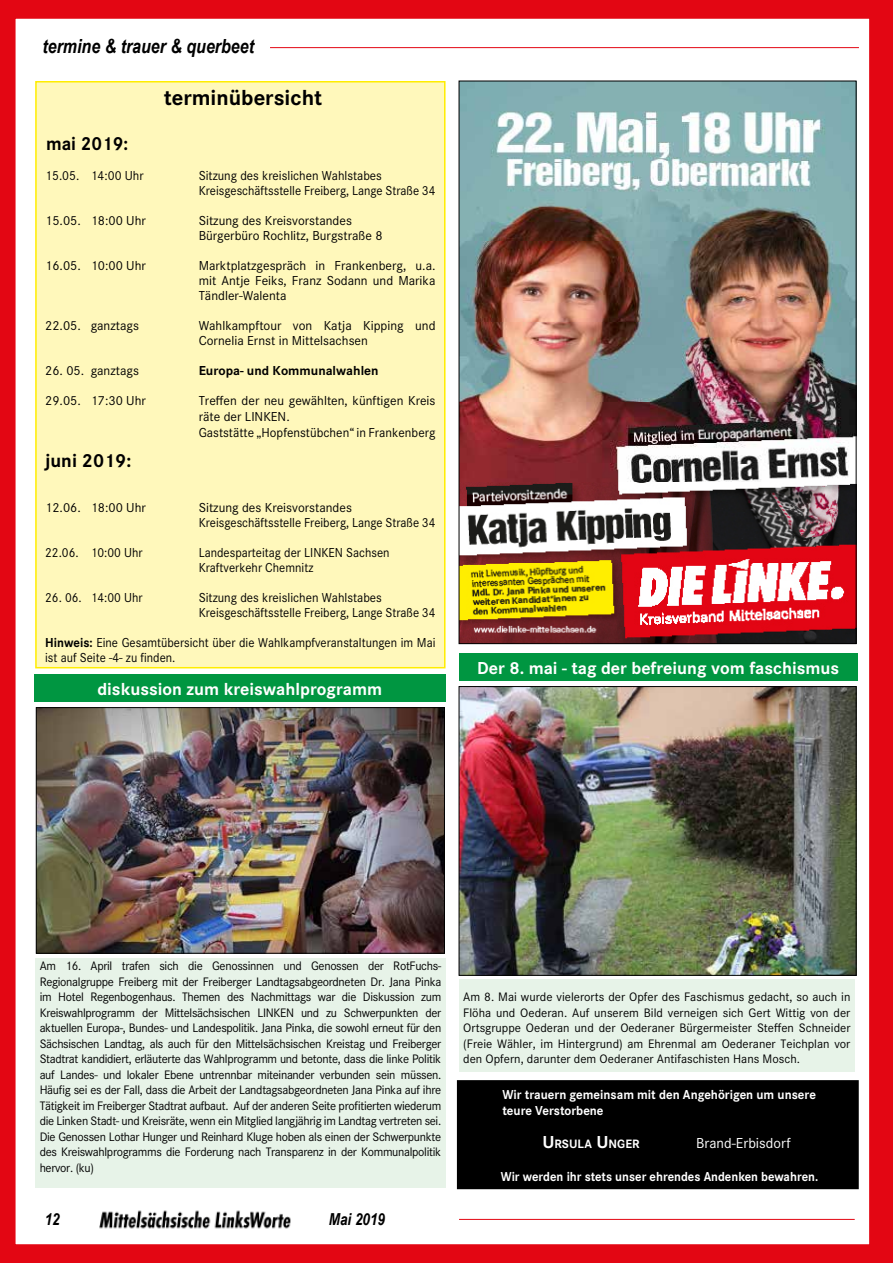
<style>
.page{position:relative;width:893px;height:1263px;background:#fff}
.page>*{position:absolute;margin:0;border:0;box-sizing:border-box;transform-origin:0 0}
.t1{font:700 22.5px "Corporate S";color:#000}
.t2{font:italic 700 19.5px "Arial Narrow";color:#000}
.t3{font:700 19.5px "Corporate S";color:#000}
.t4{font:700 19.5px "Corporate S";color:#000;scale:.96 1}
.t5{font:700 18px "Corporate S";color:#fff}
.t6{font:italic 700 16.5px "Arial Narrow";color:#000}
.t7{font:15px "Corporate S";color:#fff}
.t8{font:13.5px/15px "Corporate S";color:#000}
.t9{font:13.5px/15px "Corporate S";color:#000;scale:.94 1}
.t10{font:13.5px/15px "Corporate S";color:#000;scale:.96 1}
.t11{font:700 13.5px/16.5px "Corporate S";color:#fff;scale:.95 1}
.t12{font:700 13.5px "Corporate S";color:#fff;scale:.93 1}
.t13{font:700 13.5px "Corporate S";color:#000}
.t14{font:12.75px/15.6px "Corporate S";letter-spacing:-.015em;color:#000;text-align:justify}
.t15{font:700 12.6px "Corporate S";color:#fff}
.s1{font-weight:700}
.s2{font-size:18px}
</style>
<div class="page">
<img style="left:0;top:0;width:893px;height:1263px">
<h2 class="t2" style="left:43px;top:32px;width:213px">termine &amp; trauer &amp; querbeet</h2>
<h1 class="t1" style="left:164px;top:85px;width:160px">terminübersicht</h1>
<h2 class="t4" style="left:46px;top:132px;width:87px">mai 2019:</h2>
<p class="t10" style="left:45px;top:168px;width:104px">15.05. 14:00 Uhr</p>
<p class="t10" style="left:199px;top:168px;width:248px">Sitzung des kreislichen Wahlstabes<br>Kreisgeschäftsstelle Freiberg, Lange Straße 34</p>
<p class="t8" style="left:45px;top:213px;width:102px">15.05. 18:00 Uhr</p>
<p class="t8" style="left:199px;top:213px;width:185px">Sitzung des Kreisvorstandes<br>Bürgerbüro Rochlitz, Burgstraße 8</p>
<p class="t8" style="left:45px;top:258px;width:102px">16.05. 10:00 Uhr</p>
<p class="t8" style="left:199px;top:258px;width:238px;text-align:justify">Marktplatzgespräch in Frankenberg, u.a. mit Antje Feiks, Franz Sodann und Marika Tändler-Walenta</p>
<p class="t8" style="left:45px;top:318px;width:95px">22.05. ganztags</p>
<p class="t8" style="left:199px;top:318px;width:238px">Wahlkampftour von Katja Kipping und<br>Cornelia Ernst in Mittelsachsen</p>
<p class="t8" style="left:45px;top:363px;width:95px">26. 05. ganztags</p>
<p class="t13" style="left:199px;top:363px;width:181px">Europa- und Kommunalwahlen</p>
<p class="t8" style="left:45px;top:394px;width:102px">29.05. 17:30 Uhr</p>
<p class="t8" style="left:199px;top:393px;width:238px;line-height:15.6px">Treffen der neu gewählten, künftigen Kreis räte der LINKEN.<br>Gaststätte „Hopfenstübchen“ in Frankenberg</p>
<h2 class="t3" style="left:45px;top:449px;width:88px">juni 2019:</h2>
<p class="t8" style="left:45px;top:500px;width:102px">12.06. 18:00 Uhr</p>
<p class="t8" style="left:199px;top:500px;width:238px">Sitzung des Kreisvorstandes<br>Kreisgeschäftsstelle Freiberg, Lange Straße 34</p>
<p class="t9" style="left:45px;top:545px;width:105px">22.06. 10:00 Uhr</p>
<p class="t9" style="left:199px;top:545px;width:205px">Landesparteitag der LINKEN Sachsen<br>Kraftverkehr Chemnitz</p>
<p class="t9" style="left:45px;top:590px;width:105px">26. 06. 14:00 Uhr</p>
<p class="t10" style="left:199px;top:590px;width:248px">Sitzung des kreislichen Wahlstabes<br>Kreisgeschäftsstelle Freiberg, Lange Straße 34</p>
<p class="t9" style="left:45px;top:635px;width:417px"><span class="s1">Hinweis:</span> Eine Gesamtübersicht über die Wahlkampfveranstaltungen im Mai ist auf Seite -4- zu finden.</p>
<h3 class="t5" style="left:97px;top:679px;width:286px">diskussion zum kreiswahlprogramm</h3>
<h3 class="t5" style="left:477px;top:657px;width:364px">Der 8. mai - tag der befreiung vom faschismus</h3>
<p class="t14" style="left:40px;top:958px;width:403px">Am 16. April trafen sich die Genossinnen und Genossen der RotFuchs-Regionalgruppe Freiberg mit der Freiberger Landtagsabgeordneten Dr. Jana Pinka im Hotel Regenbogenhaus. Themen des Nachmittags war die Diskussion zum Kreiswahlprogramm der Mittelsächsischen LINKEN und zu Schwerpunkten der aktuellen Europa-, Bundes- und Landespolitik. Jana Pinka, die sowohl erneut für den Sächsischen Landtag, als auch für den Mittelsächsischen Kreistag und Freiberger Stadtrat kandidiert, erläuterte das Wahlprogramm und betonte, dass die linke Politik auf Landes- und lokaler Ebene untrennbar miteinander verbunden sein müssen.<br>Häufig sei es der Fall, dass die Arbeit der Landtagsabgeordneten Jana Pinka auf ihre Tätigkeit im Freiberger Stadtrat aufbaut. Auf der anderen Seite profitierten wiederum die Linken Stadt- und Kreisräte, wenn ein Mitglied langjährig im Landtag vertreten sei.<br>Die Genossen Lothar Hunger und Reinhard Kluge hoben als einen der Schwerpunkte des Kreiswahlprogramms die Forderung nach Transparenz in der Kommunalpolitik hervor. (ku)</p>
<p class="t6" style="left:45px;top:1207px;width:17px">12</p>
<p class="t6" style="left:329px;top:1207px;width:58px">Mai 2019</p>
<p class="t14" style="left:463px;top:989px;width:389px">Am 8. Mai wurde vielerorts der Opfer des Faschismus gedacht, so auch in Flöha und Oederan. Auf unserem Bild verneigen sich Gert Wittig von der Ortsgruppe Oederan und der Oederaner Bürgermeister Steffen Schneider (Freie Wähler, im Hintergrund) am Ehrenmal am Oederaner Teichplan vor den Opfern, darunter dem Oederaner Antifaschisten Hans Mosch.</p>
<p class="t11" style="left:502px;top:1086px;width:331px">Wir trauern gemeinsam mit den Angehörigen um unsere teure Verstorbene</p>
<p class="t15" style="left:542px;top:1136px;width:99px"><span class="s2">U</span> RSULA <span class="s2">U</span> NGER</p>
<p class="t7" style="left:696px;top:1134px;width:96px">Brand-Erbisdorf</p>
<p class="t12" style="left:501px;top:1169px;width:343px">Wir werden ihr stets unser ehrendes Andenken bewahren.</p>
</div>
